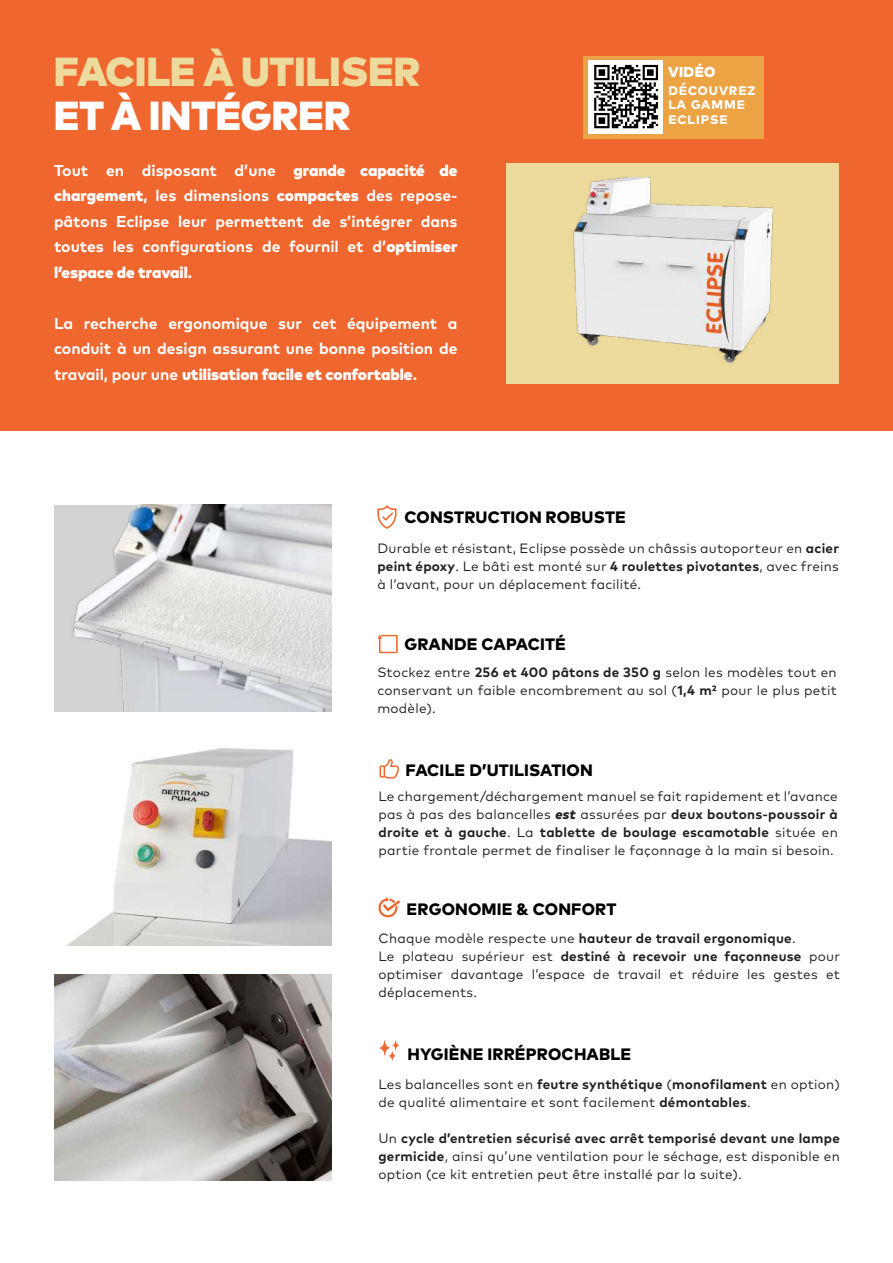
<style>
.page{position:relative;width:893px;height:1263px;background:#fff}
.page>*{position:absolute;margin:0;border:0;box-sizing:border-box;transform-origin:0 0}
.t1{font:900 40.5px "Mark Pro";letter-spacing:-.005em;color:#edda9d}
.t2{font:900 40.5px "Mark Pro";letter-spacing:-.005em;color:#fff}
.t3{font:800 16.5px "Mark Pro";letter-spacing:.01em;color:#000001}
.t4{font:700 16.2px/14.4px "Mark Pro";letter-spacing:.02em;color:#fff}
.t5{font:700 15.75px/25.5px "Mark Pro";color:#fff;text-align:justify}
.t6{font:900 14.4px "Mark Pro";letter-spacing:.025em;color:#fff}
.t7{font:13.5px/18px "Mark Pro";letter-spacing:.02em;color:#231f20;text-align:justify}
.s1{font-weight:900}
.s2{font-weight:700}
.s3{font-weight:800;font-style:italic}
</style>
<div class="page">
<div style="left:0;top:0;width:893px;height:430px;background:#f0662f"></div>
<div style="left:506px;top:163px;width:333px;height:220px;background:#edda9d"></div>
<img style="left:573px;top:177px;width:200px;height:186px">
<div style="left:54px;top:505px;width:278px;height:206px;background:#d2d3d2"></div>
<img style="left:72px;top:505px;width:260px;height:206px">
<img style="left:66px;top:748px;width:266px;height:198px">
<img style="left:54px;top:974px;width:278px;height:206px">
<svg style="left:377px;top:505px;width:20px;height:24px"></svg>
<svg style="left:377px;top:635px;width:21px;height:18px"></svg>
<svg style="left:380px;top:759px;width:19px;height:19px"></svg>
<svg style="left:378px;top:1039px;width:22px;height:22px"></svg>
<svg style="left:378px;top:897px;width:22px;height:20px"></svg>
<div style="left:583px;top:56px;width:181px;height:83px;background:#eca344"></div>
<img style="left:588px;top:61px;width:74px;height:73px">
<h1 class="t1" style="left:54px;top:40px;width:368px">FACILE À UTILISER</h1>
<h1 class="t2" style="left:54px;top:84px;width:299px">ET À INTÉGRER</h1>
<p class="t5" style="left:54px;top:156px;width:405px">Tout en disposant d’une <span class="s1">grande capacité de chargement</span>, les dimensions <span class="s1">compactes</span> des repose&shy;pâtons Eclipse leur permettent de s’intégrer dans toutes les configurations de fournil et d’<span class="s1">optimiser l’espace de travail</span>.</p>
<p class="t5" style="left:54px;top:309px;width:405px">La recherche ergonomique sur cet équipement a conduit à un design assurant une bonne position de travail, pour une <span class="s1">utilisation facile et confortable</span>.</p>
<p class="t6" style="left:668px;top:61px;width:49px">VIDÉO</p>
<p class="t4" style="left:668px;top:81px;width:89px">découvrez la gamme eclipse</p>
<p class="t3" style="left:404px;top:504px;width:223px">CONSTRUCTION ROBUSTE</p>
<p class="t7" style="left:377px;top:538px;width:463px">Durable et résistant, Eclipse possède un châssis autoporteur en <span class="s2">acier peint époxy</span>. Le bâti est monté sur <span class="s2">4 roulettes pivotantes</span>, avec freins à l’avant, pour un déplacement facilité.</p>
<p class="t3" style="left:404px;top:631px;width:163px">GRANDE CAPACITÉ</p>
<p class="t7" style="left:377px;top:663px;width:461px">Stockez entre <span class="s2">256 et 400 pâtons de 350 g</span> selon les modèles tout en conservant un faible encombrement au sol (<span class="s2">1,4 m²</span> pour le plus petit modèle).</p>
<p class="t3" style="left:405px;top:757px;width:189px">FACILE D’UTILISATION</p>
<p class="t7" style="left:378px;top:786px;width:461px">Le chargement/déchargement manuel se fait rapidement et l’avance pas à pas des balancelles <span class="s3">est</span> assurées par <span class="s2">deux boutons-poussoir à droite et à gauche</span>. La <span class="s2">tablette de boulage escamotable</span> située en partie frontale permet de finaliser le façonnage à la main si besoin.</p>
<p class="t3" style="left:407px;top:897px;width:211px">ERGONOMIE &amp; CONFORT</p>
<p class="t7" style="left:378px;top:928px;width:463px;text-align:left">Chaque modèle respecte une <span class="s2">hauteur de travail ergonomique</span>.<br>Le plateau supérieur est <span class="s2">destiné à recevoir une façonneuse</span> pour optimiser davantage l’espace de travail et réduire les gestes et déplacements.</p>
<p class="t3" style="left:408px;top:1041px;width:225px">HYGIÈNE IRRÉPROCHABLE</p>
<p class="t7" style="left:378px;top:1074px;width:463px">Les balancelles sont en <span class="s2">feutre synthétique</span> (<span class="s2">monofilament</span> en option) de qualité alimentaire et sont facilement <span class="s2">démontables</span>.</p>
<p class="t7" style="left:378px;top:1128px;width:463px">Un <span class="s2">cycle d’entretien sécurisé avec arrêt temporisé devant une lampe germicide</span>, ainsi qu’une ventilation pour le séchage, est disponible en option (ce kit entretien peut être installé par la suite).</p>
</div>
